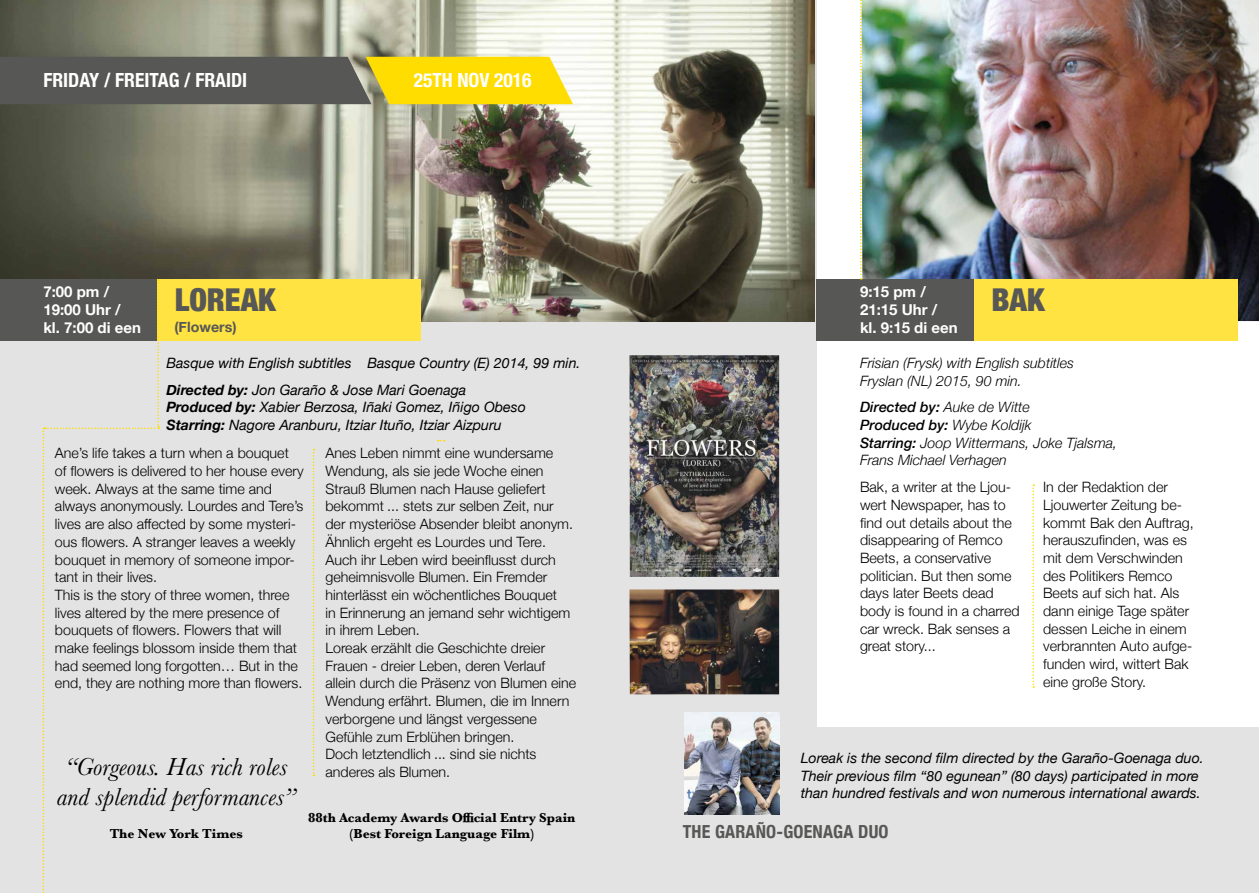
<style>
.page{position:relative;width:1259px;height:893px;background:#fff}
.page>*{position:absolute;margin:0;border:0;box-sizing:border-box;transform-origin:0 0}
.t1{font:900 condensed 31.5px "Helvetica Neue";color:#575756}
.t2{font:italic 25.5px/30.6px "Baskerville";color:#000;text-align:center}
.t3{font:700 condensed 19.5px "Helvetica Neue";color:#fff}
.t4{font:700 condensed 18px "Helvetica Neue";letter-spacing:.01em;color:#575756}
.t5{font:700 15px/18px "Helvetica Neue";color:#fff}
.t6{font:300 14.25px/17.7px "Helvetica Neue";color:#000}
.t7{font:italic 14.25px/17.7px "Helvetica Neue";color:#000}
.t8{font:italic 300 14.25px/17.7px "Helvetica Neue";color:#000}
.t9{font:700 14.25px "Helvetica Neue";color:#575756}
.t10{font:700 13.5px/16.2px "Baskerville";color:#000;text-align:center}
.s1{font-weight:500}
.s2{font-weight:700}
</style>
<div class="page">
<div style="left:0;top:0;width:816px;height:893px;background:#e3e3e3"></div>
<div style="left:816px;top:727px;width:443px;height:166px;background:#e3e3e3"></div>
<img style="left:0;top:0;width:814px;height:321px">
<img style="left:861px;top:0;width:398px;height:321px">
<svg style="left:0;top:57px;width:573px;height:47px;background:#92873e"></svg>
<div style="left:0;top:280px;width:157px;height:61px;background:#575756"></div>
<div style="left:158px;top:280px;width:263px;height:61px;background:#ffe343"></div>
<div style="left:816px;top:280px;width:158px;height:61px;background:#575756"></div>
<div style="left:974px;top:280px;width:264px;height:61px;background:#ffe343"></div>
<img style="left:629px;top:355px;width:150px;height:222px">
<img style="left:629px;top:589px;width:150px;height:105px">
<svg style="left:313px;top:449px;width:1px;height:327px"></svg>
<svg style="left:1032px;top:484px;width:2px;height:204px"></svg>
<svg style="left:43px;top:280px;width:116px;height:613px"></svg>
<img style="left:685px;top:712px;width:94px;height:103px">
<svg style="left:860px;top:0;width:1px;height:280px"></svg>
<h3 class="t3" style="left:43px;top:64px;width:205px">FRIDAY / FREITAG / FRAIDI</h3>
<h3 class="t3" style="left:414px;top:64px;width:119px">25TH NOV 2016</h3>
<p class="t5" style="left:43px;top:283px;width:99px">7:00 pm /<br>19:00 Uhr / kl. 7:00 di een</p>
<h1 class="t1" style="left:991px;top:274px;width:55px">BAK</h1>
<p class="t8" style="left:860px;top:353px;width:215px">Frisian (Frysk) with English subtitles<br>Fryslan (NL) 2015, 90 min.</p>
<p class="t8" style="left:860px;top:397px;width:259px"><span class="s1">Directed by:</span> Auke de Witte<br><span class="s1">Produced by:</span> Wybe Koldijk<br><span class="s1">Starring:</span> Joop Wittermans, Joke Tjalsma,<br>Frans Michael Verhagen</p>
<p class="t6" style="left:860px;top:477px;width:161px">Bak, a writer at the Ljou&shy;wert Newspaper, has to find out details about the disappearing of Remco<br>Beets, a conservative politician. But then some days later Beets dead body is found in a charred car wreck. Bak senses a great story...</p>
<p class="t6" style="left:1043px;top:477px;width:152px">In der Redaktion der<br>Ljouwerter Zeitung be&shy;kommt Bak den Auftrag, herauszufinden, was es mit dem Verschwinden des Politikers Remco<br>Beets auf sich hat. Als dann einige Tage später dessen Leiche in einem verbrannten Auto aufge&shy;funden wird, wittert Bak eine große Story.</p>
<p class="t5" style="left:860px;top:283px;width:99px">9:15 pm /<br>21:15 Uhr / kl. 9:15 di een</p>
<h1 class="t1" style="left:175px;top:274px;width:102px">LOREAK</h1>
<p class="t9" style="left:174px;top:316px;width:64px">(Flowers)</p>
<p class="t7" style="left:166px;top:350px;width:416px;line-height:26.7px">Basque with English subtitles Basque Country (E) 2014, 99 min.<br><span class="s2">Directed by:</span> Jon Garaño &amp; Jose Mari Goenaga</p>
<p class="t7" style="left:166px;top:399px;width:361px"><span class="s2">Produced by:</span> Xabier Berzosa, Iñaki Gomez, Iñigo Obeso<br><span class="s2">Starring:</span> Nagore Aranburu, Itziar Ituño, Itziar Aizpuru</p>
<p class="t6" style="left:55px;top:443px;width:250px">Ane’s life takes a turn when a bouquet of flowers is delivered to her house every week. Always at the same time and always anonymously. Lourdes and Tere’s lives are also affected by some mysteri&shy;ous flowers. A stranger leaves a weekly bouquet in memory of someone impor&shy;tant in their lives.<br>This is the story of three women, three lives altered by the mere presence of bouquets of flowers. Flowers that will make feelings blossom inside them that had seemed long forgotten… But in the end, they are nothing more than flowers.</p>
<p class="t6" style="left:325px;top:443px;width:252px">Anes Leben nimmt eine wundersame Wendung, als sie jede Woche einen Strauß Blumen nach Hause geliefert bekommt ... stets zur selben Zeit, nur der mysteriöse Absender bleibt anonym.<br>Ähnlich ergeht es Lourdes und Tere.<br>Auch ihr Leben wird beeinflusst durch geheimnisvolle Blumen. Ein Fremder hinterlässt ein wöchentliches Bouquet<br>in Erinnerung an jemand sehr wichtigem in ihrem Leben.<br>Loreak erzählt die Geschichte dreier Frauen - dreier Leben, deren Verlauf allein durch die Präsenz von Blumen eine Wendung erfährt. Blumen, die im Innern verborgene und längst vergessene Gefühle zum Erblühen bringen.<br>Doch letztendlich ... sind sie nichts anderes als Blumen.</p>
<p class="t7" style="left:800px;top:750px;width:405px">Loreak is the second film directed by the Garaño-Goenaga duo.<br>Their previous film “80 egunean” (80 days) participated in more than hundred festivals and won numerous international awards.</p>
<p class="t4" style="left:682px;top:817px;width:207px">THE GARAÑO-GOENAGA DUO</p>
<h2 class="t2" style="left:57px;top:751px;width:240px">“Gorgeous. Has rich roles and splendid performances”</h2>
<p class="t10" style="left:110px;top:825px;width:135px">The New York Times</p>
<p class="t10" style="left:308px;top:809px;width:269px">88th Academy Awards Official Entry Spain (Best Foreign Language Film)</p>
</div>
